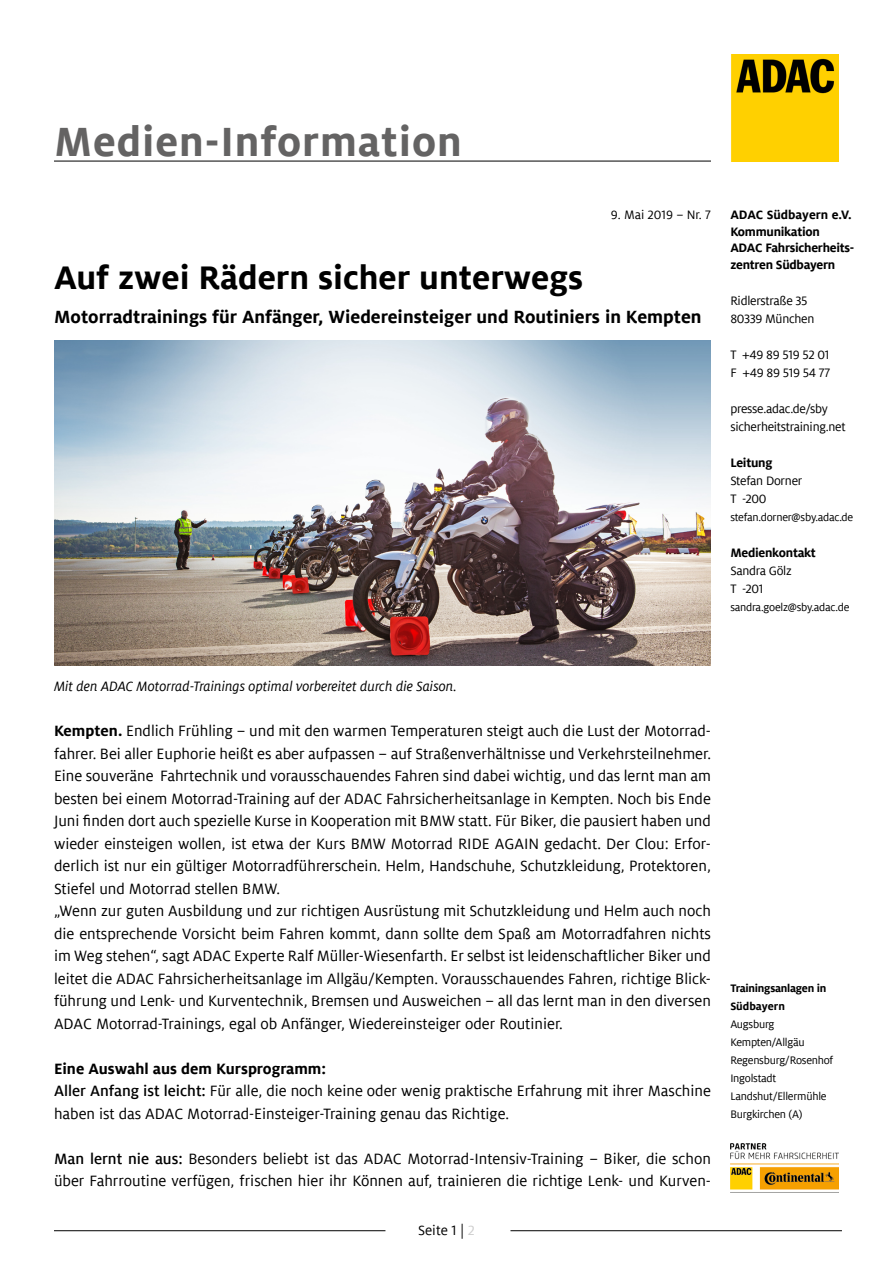
<style>
.page{position:relative;width:893px;height:1263px;background:#fff}
.page>*{position:absolute;margin:0;border:0;box-sizing:border-box;transform-origin:0 0}
.t1{font:700 45px "Milo ADAC";letter-spacing:.02em;color:#646363}
.t2{font:700 36px "Milo ADAC";color:#000}
.t3{font:700 19.5px "Milo ADAC";color:#000}
.t4{font:16.5px/22.5px "Milo ADAC";color:#000}
.t5{font:italic 15px "Milo ADAC";color:#000}
.t6{font:15px "Milo ADAC";color:#000}
.t7{font:13.5px/18px "Milo ADAC";letter-spacing:-.02em;color:#000}
.t8{font:700 13.5px/16.5px "Milo ADAC";letter-spacing:-.02em;color:#000}
.t9{font:13.5px "Milo ADAC";color:#000}
.t10{font:12px/18px "Milo ADAC";letter-spacing:-.02em;color:#000}
.t11{font:700 12px/18px "Milo ADAC";letter-spacing:-.02em;color:#000}
.s1{font-family:"Milofor ADAC";font-weight:700}
.s2{font-weight:700}
.s3{font-weight:500}
.s4{color:#cecece}
</style>
<div class="page">
<hr style="left:54px;top:161px;width:657px;height:1px;background:#000">
<img style="left:54px;top:341px;width:657px;height:325px">
<img style="left:730px;top:1144px;width:109px;height:49px">
<hr style="left:54px;top:1230px;width:331px;height:1px;background:#000">
<hr style="left:510px;top:1230px;width:332px;height:1px;background:#000">
<img style="left:731px;top:54px;width:108px;height:108px">
<h1 class="t1" style="left:54px;top:116px;width:409px">Medien-Information</h1>
<p class="t9" style="left:611px;top:207px;width:102px">9. Mai 2019 – Nr. 7</p>
<h2 class="t2" style="left:54px;top:257px;width:531px">Auf zwei Rädern sicher unterwegs</h2>
<p class="t3" style="left:54px;top:306px;width:649px">Motorradtrainings für Anfänger, Wiedereinsteiger und Routiniers in Kempten</p>
<p class="t8" style="left:730px;top:207px;width:125px">ADAC Südbayern e.V.<br>Kommunikation<br>ADAC Fahrsicherheits&shy;zentren Südbayern</p>
<p class="t7" style="left:730px;top:291px;width:86px">Ridlerstraße 35<br>80339 München</p>
<p class="t7" style="left:730px;top:345px;width:101px">T +49 89 519 52 01<br>F +49 89 519 54 77</p>
<p class="t7" style="left:730px;top:399px;width:117px">presse.adac.de/sby sicherheitstraining.net</p>
<p class="t8" style="left:730px;top:454px;width:44px">Leitung</p>
<p class="t7" style="left:730px;top:471px;width:74px">Stefan Dorner<br>T -200</p>
<p class="t10" style="left:730px;top:508px;width:124px">stefan.dorner@sby.adac.de</p>
<p class="t8" style="left:730px;top:544px;width:87px">Medienkontakt</p>
<p class="t7" style="left:730px;top:561px;width:63px">Sandra Gölz<br>T -201</p>
<p class="t10" style="left:730px;top:598px;width:121px">sandra.goelz@sby.adac.de</p>
<p class="t5" style="left:54px;top:677px;width:404px">Mit den ADAC Motorrad-Trainings optimal vorbereitet durch die Saison.</p>
<p class="t4" style="left:54px;top:720px;width:658px"><span class="s1">Kempten.</span> Endlich Frühling – und mit den warmen Temperaturen steigt auch die Lust der Motorrad&shy;fahrer. Bei aller Euphorie heißt es aber aufpassen – auf Straßenverhältnisse und Verkehrsteilnehmer.<br>Eine souveräne Fahrtechnik und vorausschauendes Fahren sind dabei wichtig, und das lernt man am besten bei einem Motorrad-Training auf der ADAC Fahrsicherheitsanlage in Kempten. Noch bis Ende Juni finden dort auch spezielle Kurse in Kooperation mit BMW statt. Für Biker, die pausiert haben und wieder einsteigen wollen, ist etwa der Kurs BMW Motorrad RIDE AGAIN gedacht. Der Clou: Erfor&shy;derlich ist nur ein gültiger Motorradführerschein. Helm, Handschuhe, Schutzkleidung, Protektoren, Stiefel und Motorrad stellen BMW.<br>„Wenn zur guten Ausbildung und zur richtigen Ausrüstung mit Schutzkleidung und Helm auch noch die entsprechende Vorsicht beim Fahren kommt, dann sollte dem Spaß am Motorradfahren nichts im Weg stehen“, sagt ADAC Experte Ralf Müller-Wiesenfarth. Er selbst ist leidenschaftlicher Biker und leitet die ADAC Fahrsicherheitsanlage im Allgäu/Kempten. Vorausschauendes Fahren, richtige Blick&shy;führung und Lenk- und Kurventechnik, Bremsen und Ausweichen – all das lernt man in den diversen ADAC Motorrad-Trainings, egal ob Anfänger, Wiedereinsteiger oder Routinier.</p>
<p class="t4" style="left:54px;top:1057px;width:658px"><span class="s2">Eine Auswahl aus dem Kursprogramm:<br></span><span class="s3">Aller Anfang ist leicht:</span> Für alle, die noch keine oder wenig praktische Erfahrung mit ihrer Maschine haben ist das ADAC Motorrad-Einsteiger-Training genau das Richtige.</p>
<p class="t4" style="left:54px;top:1147px;width:658px"><span class="s3">Man lernt nie aus:</span> Besonders beliebt ist das ADAC Motorrad-Intensiv-Training – Biker, die schon über Fahrroutine verfügen, frischen hier ihr Können auf, trainieren die richtige Lenk- und Kurven-</p>
<p class="t6" style="left:418px;top:1221px;width:58px">Seite 1 | <span class="s4">2</span></p>
<p class="t11" style="left:730px;top:979px;width:98px">Trainingsanlagen in<br>Südbayern</p>
<p class="t10" style="left:730px;top:1015px;width:104px">Augsburg<br>Kempten/Allgäu<br>Regensburg/Rosenhof<br>Ingolstadt<br>Landshut/Ellermühle<br>Burgkirchen (A)</p>
</div>
